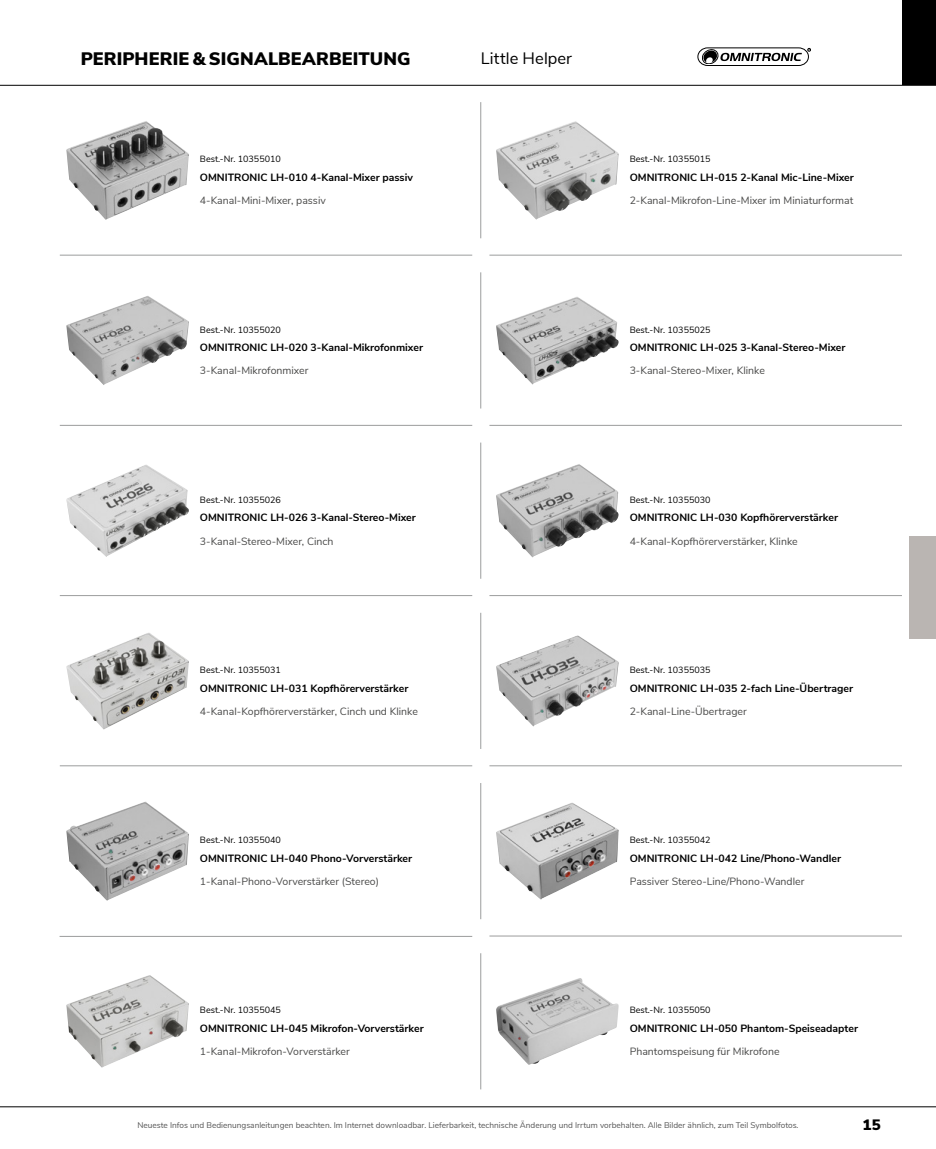
<style>
.page{position:relative;width:936px;height:1149px;background:#fff}
.page>*{position:absolute;margin:0;border:0;box-sizing:border-box;transform-origin:0 0}
.Untergruppe_2{font:900 18px "Nunito Sans";letter-spacing:.01em;color:#000}
.Untergruppe_1{font:16.5px "Nunito Sans";letter-spacing:.005em;color:#000}
.t1{font:900 15px "Nunito Sans";color:#000}
.Artikel_1spalt{font:700 10.5px "Nunito Sans";color:#000}
.BROT_HEADLINE{font:10.5px "Nunito Sans";color:#494948}
.ARTIKELNUMMER{font:9px "Nunito Sans";color:#000}
.t2{font:8.25px "Nunito Sans";color:#565656}
</style>
<div class="page">
<div style="left:909px;top:536px;width:26px;height:102px;background:#bab5b2"></div>
<svg style="left:697px;top:48px;width:113px;height:18px"></svg>
<img style="left:66px;top:121px;width:123px;height:99px">
<img style="left:496px;top:121px;width:122px;height:99px">
<img style="left:66px;top:296px;width:123px;height:89px">
<img style="left:496px;top:297px;width:122px;height:87px">
<img style="left:66px;top:465px;width:123px;height:91px">
<img style="left:496px;top:464px;width:123px;height:94px">
<img style="left:66px;top:633px;width:123px;height:96px">
<img style="left:496px;top:635px;width:122px;height:91px">
<img style="left:66px;top:801px;width:123px;height:100px">
<img style="left:496px;top:802px;width:122px;height:97px">
<img style="left:66px;top:975px;width:123px;height:93px">
<img style="left:496px;top:978px;width:122px;height:86px">
<hr style="left:0;top:1106px;width:935px;height:1px;background:#000">
<hr style="left:480px;top:102px;width:1px;height:136px;background:#9c9d9d">
<hr style="left:480px;top:272px;width:1px;height:136px;background:#9c9d9d">
<hr style="left:60px;top:255px;width:412px;height:1px;background:#9c9d9d">
<hr style="left:489px;top:255px;width:412px;height:1px;background:#9c9d9d">
<hr style="left:480px;top:442px;width:1px;height:136px;background:#9c9d9d">
<hr style="left:480px;top:782px;width:1px;height:136px;background:#9c9d9d">
<hr style="left:480px;top:612px;width:1px;height:136px;background:#9c9d9d">
<hr style="left:480px;top:952px;width:1px;height:137px;background:#9c9d9d">
<hr style="left:60px;top:425px;width:412px;height:1px;background:#9c9d9d">
<hr style="left:489px;top:425px;width:412px;height:1px;background:#9c9d9d">
<hr style="left:60px;top:595px;width:412px;height:1px;background:#9c9d9d">
<hr style="left:489px;top:595px;width:412px;height:1px;background:#9c9d9d">
<hr style="left:60px;top:765px;width:412px;height:1px;background:#9c9d9d">
<hr style="left:489px;top:765px;width:412px;height:1px;background:#9c9d9d">
<hr style="left:60px;top:935px;width:412px;height:1px;background:#9c9d9d">
<hr style="left:489px;top:935px;width:412px;height:1px;background:#9c9d9d">
<hr style="left:0;top:85px;width:935px;height:1px;background:#000">
<div style="left:901px;top:0;width:34px;height:85px;background:#000"></div>
<p class="Untergruppe_2" style="left:81px;top:45px;width:331px">PERIPHERIE &amp; SIGNALBEARBEITUNG</p>
<p class="Untergruppe_1" style="left:480px;top:46px;width:93px">Little Helper</p>
<p class="ARTIKELNUMMER" style="left:200px;top:152px;width:82px">Best.-Nr. 10355010</p>
<p class="Artikel_1spalt" style="left:200px;top:169px;width:214px">OMNITRONIC LH-010 4-Kanal-Mixer passiv</p>
<p class="BROT_HEADLINE" style="left:200px;top:193px;width:127px">4-Kanal-Mini-Mixer, passiv</p>
<p class="ARTIKELNUMMER" style="left:200px;top:323px;width:82px">Best.-Nr. 10355020</p>
<p class="Artikel_1spalt" style="left:200px;top:339px;width:224px">OMNITRONIC LH-020 3-Kanal-Mikrofonmixer</p>
<p class="BROT_HEADLINE" style="left:200px;top:363px;width:110px">3-Kanal-Mikrofonmixer</p>
<p class="ARTIKELNUMMER" style="left:200px;top:493px;width:82px">Best.-Nr. 10355026</p>
<p class="Artikel_1spalt" style="left:200px;top:510px;width:217px">OMNITRONIC LH-026 3-Kanal-Stereo-Mixer</p>
<p class="BROT_HEADLINE" style="left:200px;top:533px;width:135px">3-Kanal-Stereo-Mixer, Cinch</p>
<p class="ARTIKELNUMMER" style="left:200px;top:663px;width:82px">Best.-Nr. 10355031</p>
<p class="Artikel_1spalt" style="left:200px;top:680px;width:210px">OMNITRONIC LH-031 Kopfhörerverstärker</p>
<p class="BROT_HEADLINE" style="left:200px;top:703px;width:219px">4-Kanal-Kopfhörerverstärker, Cinch und Klinke</p>
<p class="ARTIKELNUMMER" style="left:200px;top:833px;width:82px">Best.-Nr. 10355040</p>
<p class="Artikel_1spalt" style="left:200px;top:850px;width:214px">OMNITRONIC LH-040 Phono-Vorverstärker</p>
<p class="BROT_HEADLINE" style="left:200px;top:873px;width:180px">1-Kanal-Phono-Vorverstärker (Stereo)</p>
<p class="ARTIKELNUMMER" style="left:200px;top:1003px;width:82px">Best.-Nr. 10355045</p>
<p class="Artikel_1spalt" style="left:200px;top:1020px;width:225px">OMNITRONIC LH-045 Mikrofon-Vorverstärker</p>
<p class="BROT_HEADLINE" style="left:200px;top:1043px;width:151px">1-Kanal-Mikrofon-Vorverstärker</p>
<p class="ARTIKELNUMMER" style="left:629px;top:152px;width:82px">Best.-Nr. 10355015</p>
<p class="Artikel_1spalt" style="left:629px;top:169px;width:226px">OMNITRONIC LH-015 2-Kanal Mic-Line-Mixer</p>
<p class="BROT_HEADLINE" style="left:629px;top:193px;width:225px">2-Kanal-Mikrofon-Line-Mixer im Miniaturformat</p>
<p class="ARTIKELNUMMER" style="left:629px;top:323px;width:82px">Best.-Nr. 10355025</p>
<p class="Artikel_1spalt" style="left:629px;top:339px;width:217px">OMNITRONIC LH-025 3-Kanal-Stereo-Mixer</p>
<p class="BROT_HEADLINE" style="left:629px;top:363px;width:137px">3-Kanal-Stereo-Mixer, Klinke</p>
<p class="ARTIKELNUMMER" style="left:629px;top:493px;width:82px">Best.-Nr. 10355030</p>
<p class="Artikel_1spalt" style="left:629px;top:510px;width:210px">OMNITRONIC LH-030 Kopfhörerverstärker</p>
<p class="BROT_HEADLINE" style="left:629px;top:533px;width:169px">4-Kanal-Kopfhörerverstärker, Klinke</p>
<p class="ARTIKELNUMMER" style="left:629px;top:663px;width:82px">Best.-Nr. 10355035</p>
<p class="Artikel_1spalt" style="left:629px;top:680px;width:225px">OMNITRONIC LH-035 2-fach Line-Übertrager</p>
<p class="BROT_HEADLINE" style="left:629px;top:703px;width:119px">2-Kanal-Line-Übertrager</p>
<p class="ARTIKELNUMMER" style="left:629px;top:833px;width:82px">Best.-Nr. 10355042</p>
<p class="Artikel_1spalt" style="left:629px;top:850px;width:213px">OMNITRONIC LH-042 Line/Phono-Wandler</p>
<p class="BROT_HEADLINE" style="left:629px;top:873px;width:176px">Passiver Stereo-Line/Phono-Wandler</p>
<p class="ARTIKELNUMMER" style="left:629px;top:1003px;width:82px">Best.-Nr. 10355050</p>
<p class="Artikel_1spalt" style="left:629px;top:1020px;width:230px">OMNITRONIC LH-050 Phantom-Speiseadapter</p>
<p class="BROT_HEADLINE" style="left:629px;top:1043px;width:151px">Phantomspeisung für Mikrofone</p>
<p class="t2" style="left:137px;top:1118px;width:662px">Neueste Infos und Bedienungsanleitungen beachten. Im Internet downloadbar. Lieferbarkeit, technische Änderung und Irrtum vorbehalten. Alle Bilder ähnlich, zum Teil Symbolfotos.</p>
<h3 class="t1" style="left:862px;top:1113px;width:20px">15</h3>
</div>
